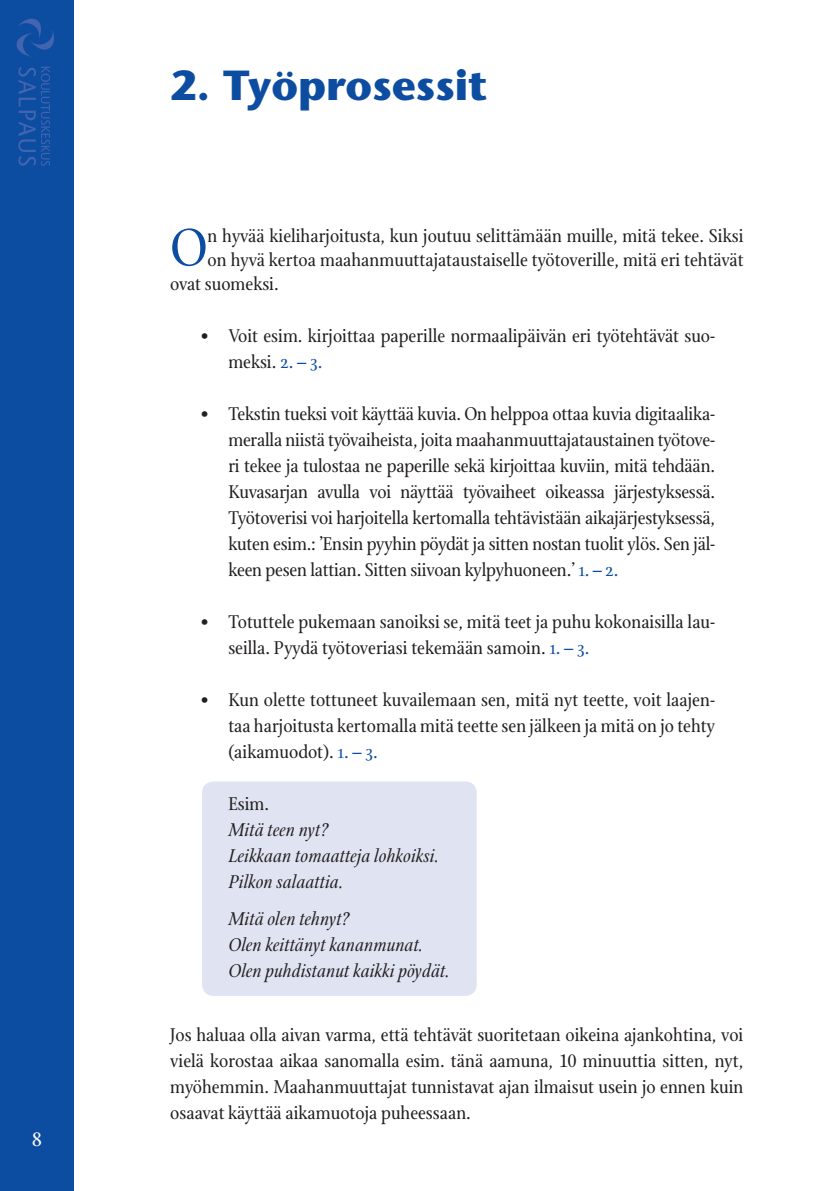
<style>
.page{position:relative;width:840px;height:1191px;background:#fff}
.page>*{position:absolute;margin:0;border:0;box-sizing:border-box;transform-origin:0 0}
.t1{font:57.4px "Stone Print";color:#0d4da1}
.t2{font:700 42px "Stone Sans";color:#0d4da1}
.t3{font:24px "Stone Print Roman SC";color:#fff}
.t4{font:20px/26px "Stone Print";color:#231f20;text-align:justify}
.t5{font:italic 20px/26px "Stone Print";color:#231f20}
.s1{font-family:"Stone Print Roman SC";color:#0d4da1}
</style>
<div class="page">
<div style="left:0;top:0;width:73px;height:1191px;background:#0d4da1"></div>
<svg style="left:18px;top:67px;width:32px;height:99px"></svg>
<svg style="left:16px;top:19px;width:38px;height:38px"></svg>
<div style="left:202px;top:781px;width:274px;height:215px;background:#e0e4f2;border-radius:11px"></div>
<p class="t3" style="left:32px;top:1124px;width:12px">8</p>
<h2 class="t2" style="left:170px;top:60px;width:319px">2. Työprosessit</h2>
<h1 class="t1" style="left:170px;top:215px;width:39px">O</h1>
<p class="t4" style="left:207px;top:222px;width:537px">n hyvää kieliharjoitusta, kun joutuu selittämään muille, mitä tekee. Siksi</p>
<p class="t4" style="left:207px;top:246px;width:537px">on hyvä kertoa maahanmuuttajataustaiselle työtoverille, mitä eri tehtävät</p>
<p class="t4" style="left:170px;top:270px;width:110px">ovat suomeksi.</p>
<p class="t4" style="left:228px;top:322px;width:488px;text-indent:-28px">• Voit esim. kirjoittaa paperille normaalipäivän eri työtehtävät suo&shy;meksi. <span class="s1">2. – 3.</span></p>
<p class="t4" style="left:228px;top:400px;width:488px;text-indent:-28px">• Tekstin tueksi voit käyttää kuvia. On helppoa ottaa kuvia digitaalika&shy;meralla niistä työvaiheista, joita maahanmuuttajataustainen työtove&shy;ri tekee ja tulostaa ne paperille sekä kirjoittaa kuviin, mitä tehdään.<br>Kuvasarjan avulla voi näyttää työvaiheet oikeassa järjestyksessä.<br>Työtoverisi voi harjoitella kertomalla tehtävistään aikajärjestyksessä, kuten esim.: ’Ensin pyyhin pöydät ja sitten nostan tuolit ylös. Sen jäl&shy;keen pesen lattian. Sitten siivoan kylpyhuoneen.’ <span class="s1">1. – 2.</span></p>
<p class="t4" style="left:228px;top:608px;width:488px;text-indent:-28px">• Totuttele pukemaan sanoiksi se, mitä teet ja puhu kokonaisilla lau&shy;seilla. Pyydä työtoveriasi tekemään samoin. <span class="s1">1. – 3.</span></p>
<p class="t4" style="left:228px;top:686px;width:488px;text-indent:-28px">• Kun olette tottuneet kuvailemaan sen, mitä nyt teette, voit laajen&shy;taa harjoitusta kertomalla mitä teette sen jälkeen ja mitä on jo tehty (aikamuodot). <span class="s1">1. – 3.</span></p>
<p class="t4" style="left:228px;top:790px;width:42px">Esim.</p>
<p class="t5" style="left:228px;top:816px;width:212px">Mitä teen nyt?<br>Leikkaan tomaatteja lohkoiksi.<br>Pilkon salaattia.</p>
<p class="t5" style="left:228px;top:905px;width:223px">Mitä olen tehnyt?<br>Olen keittänyt kananmunat.<br>Olen puhdistanut kaikki pöydät.</p>
<p class="t4" style="left:170px;top:1021px;width:574px">Jos haluaa olla aivan varma, että tehtävät suoritetaan oikeina ajankohtina, voi vielä korostaa aikaa sanomalla esim. tänä aamuna, 10 minuuttia sitten, nyt, myöhemmin. Maahanmuuttajat tunnistavat ajan ilmaisut usein jo ennen kuin osaavat käyttää aikamuotoja puheessaan.</p>
</div>
